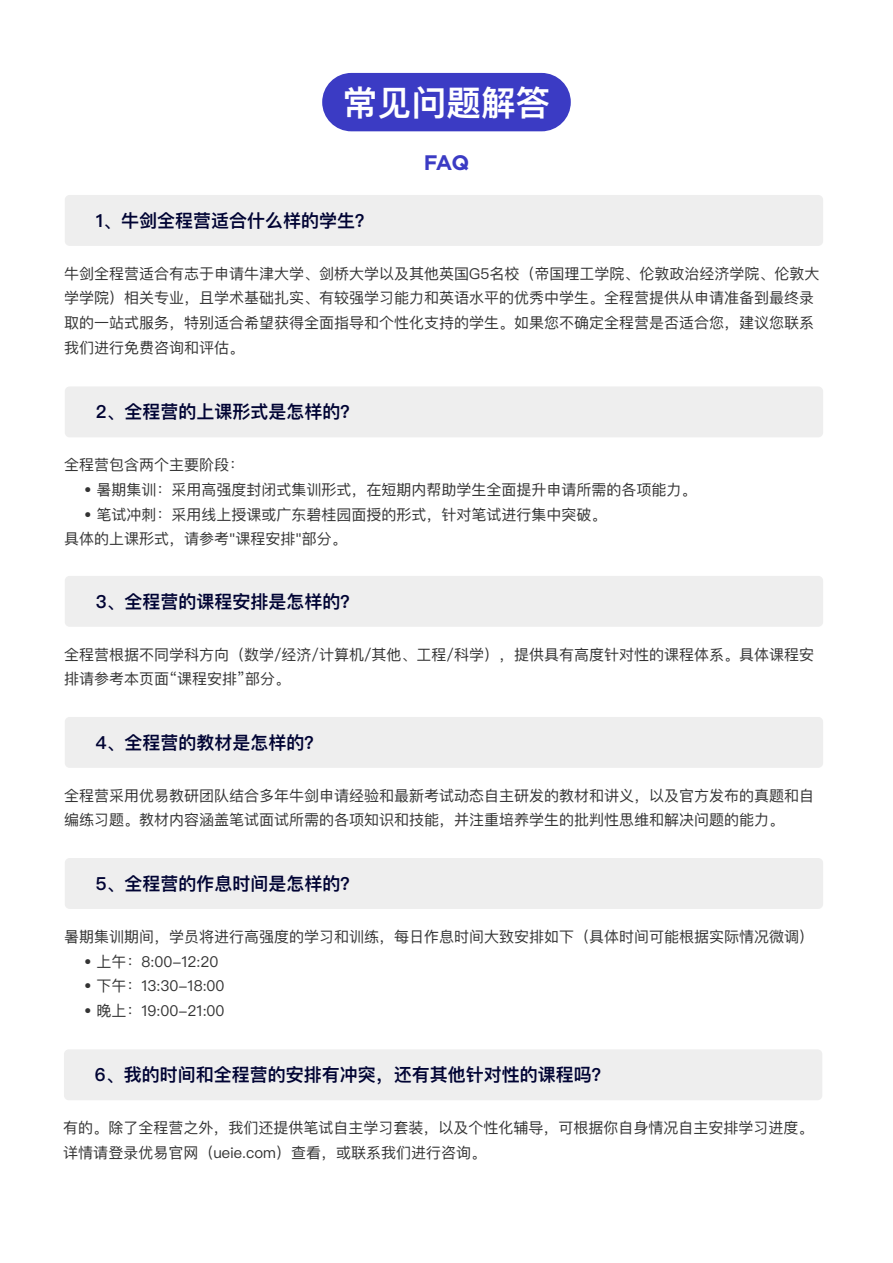
<style>
.page{position:relative;width:893px;height:1263px;background:#fff}
.page>*{position:absolute;margin:0;border:0;box-sizing:border-box;transform-origin:0 0}
.t1{font:600 34.5px "Ping Fang SC";color:#fff}
.t2{font:700 21px "Gotham";color:#3b3bc4}
.t3{font:600 18px "Ping Fang SC";color:#000333}
.t4{font:15px/24.6px "Ping Fang SC";color:#333}
</style>
<div class="page">
<div style="left:65px;top:195px;width:758px;height:51px;background:#eee;border-radius:5px"></div>
<div style="left:65px;top:386px;width:758px;height:51px;background:#eee;border-radius:5px"></div>
<div style="left:65px;top:576px;width:758px;height:51px;background:#eee;border-radius:5px"></div>
<div style="left:65px;top:717px;width:758px;height:51px;background:#eee;border-radius:5px"></div>
<div style="left:65px;top:858px;width:758px;height:51px;background:#eee;border-radius:5px"></div>
<div style="left:322px;top:73px;width:249px;height:58px;background:#3b3bc4;border-radius:29px"></div>
<div style="left:64px;top:1049px;width:758px;height:51px;background:#eee;border-radius:5px"></div>
<h1 class="t1" style="left:343px;top:81px;width:209px">常见问题解答</h1>
<h2 class="t2" style="left:424px;top:150px;width:47px">FAQ</h2>
<p class="t3" style="left:96px;top:209px;width:279px">1、牛剑全程营适合什么样的学生？</p>
<p class="t4" style="left:64px;top:261px;width:757px">牛剑全程营适合有志于申请牛津大学、剑桥大学以及其他英国G5名校（帝国理工学院、伦敦政治经济学院、伦敦大学学院）相关专业，且学术基础扎实、有较强学习能力和英语水平的优秀中学生。全程营提供从申请准备到最终录取的一站式服务，特别适合希望获得全面指导和个性化支持的学生。如果您不确定全程营是否适合您，建议您联系我们进行免费咨询和评估。</p>
<p class="t3" style="left:96px;top:401px;width:264px">2、全程营的上课形式是怎样的？</p>
<p class="t4" style="left:64px;top:453px;width:181px">全程营包含两个主要阶段：</p>
<p class="t4" style="left:84px;top:477px;width:614px">• 暑期集训：采用高强度封闭式集训形式，在短期内帮助学生全面提升申请所需的各项能力。</p>
<p class="t4" style="left:64px;top:502px;width:544px;text-indent:20px">• 笔试冲刺：采用线上授课或广东碧桂园面授的形式，针对笔试进行集中突破。具体的上课形式，请参考"课程安排"部分。</p>
<p class="t3" style="left:96px;top:590px;width:264px">3、全程营的课程安排是怎样的？</p>
<p class="t4" style="left:64px;top:642px;width:751px">全程营根据不同学科方向（数学/经济/计算机/其他、工程/科学），提供具有高度针对性的课程体系。具体课程安排请参考本页面“课程安排”部分。</p>
<p class="t3" style="left:96px;top:731px;width:228px">4、全程营的教材是怎样的？</p>
<p class="t4" style="left:64px;top:783px;width:751px">全程营采用优易教研团队结合多年牛剑申请经验和最新考试动态自主研发的教材和讲义，以及官方发布的真题和自编练习题。教材内容涵盖笔试面试所需的各项知识和技能，并注重培养学生的批判性思维和解决问题的能力。</p>
<p class="t3" style="left:96px;top:872px;width:264px">5、全程营的作息时间是怎样的？</p>
<p class="t4" style="left:64px;top:924px;width:751px">暑期集训期间，学员将进行高强度的学习和训练，每日作息时间大致安排如下（具体时间可能根据实际情况微调）</p>
<p class="t4" style="left:84px;top:949px;width:136px">• 上午：8:00-12:20</p>
<p class="t4" style="left:84px;top:974px;width:142px">• 下午：13:30-18:00</p>
<p class="t4" style="left:84px;top:998px;width:142px">• 晚上：19:00-21:00</p>
<p class="t3" style="left:95px;top:1064px;width:516px">6、我的时间和全程营的安排有冲突，还有其他针对性的课程吗？</p>
<p class="t4" style="left:63px;top:1116px;width:752px">有的。除了全程营之外，我们还提供笔试自主学习套装，以及个性化辅导，可根据你自身情况自主安排学习进度。详情请登录优易官网（ueie.com）查看，或联系我们进行咨询。</p>
</div>
